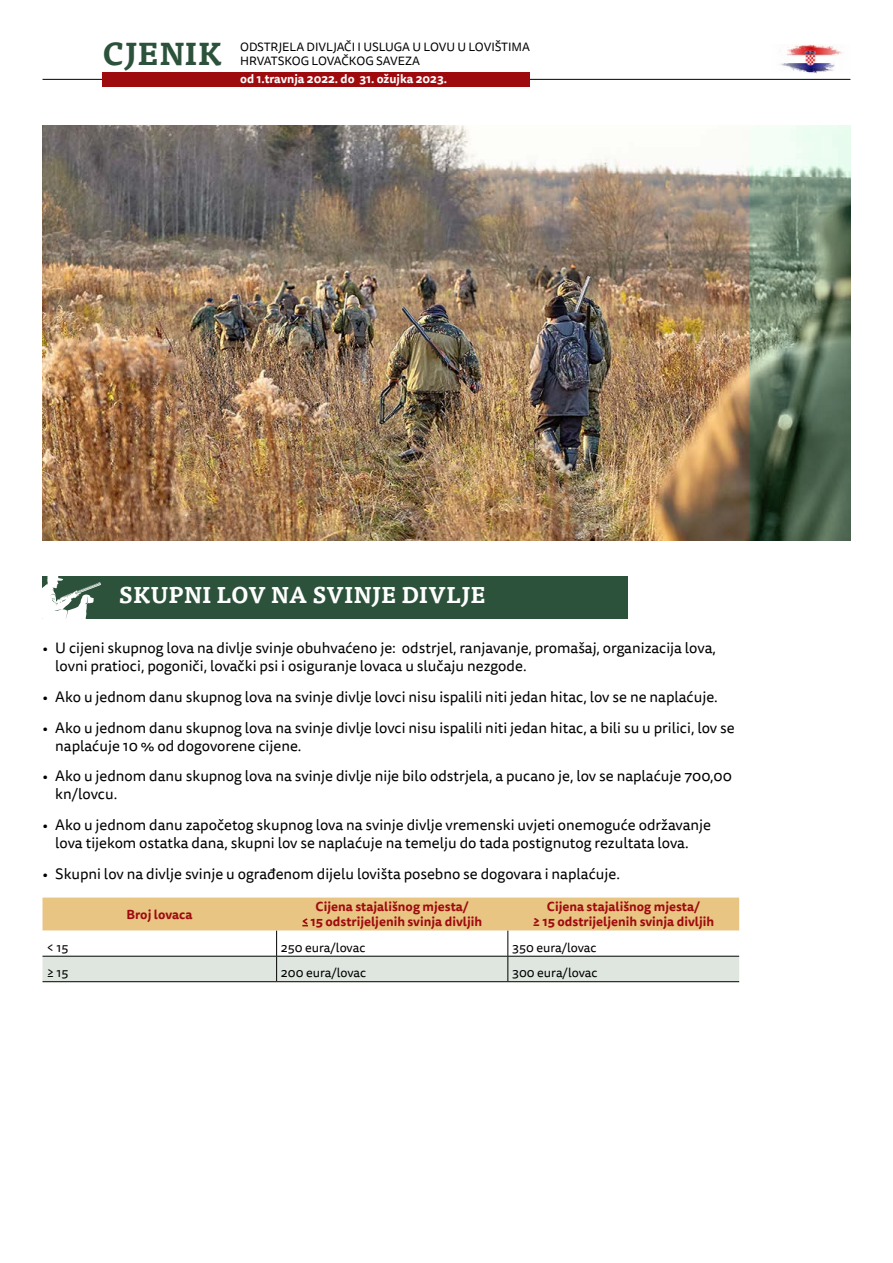
<style>
.page{position:relative;width:893px;height:1263px;background:#fff}
.page>*{position:absolute;margin:0;border:0;box-sizing:border-box;transform-origin:0 0}
.t1{font:700 31.35px "Tisa Pro";color:#2c523b}
.t2{font:700 22.5px "Tisa Pro";color:#fff}
.t3{font:15px/18px "Tisa Sans Pro";color:#000}
.t4{font:700 12.75px/15.3px "Tisa Sans Pro";color:#9e0b0f}
.t5{font:12.75px "Tisa Sans Pro";color:#000}
.t6{font:12px/13.5px "Tisa Sans Pro";color:#000}
.t7{font:700 12px "Tisa Sans Pro";color:#fff}
</style>
<div class="page">
<img style="left:780px;top:44px;width:62px;height:29px">
<hr style="left:43px;top:79px;width:807px;height:1px;background:#000">
<div style="left:103px;top:72px;width:427px;height:15px;background:#9e0b0f"></div>
<svg style="left:43px;top:897px;width:696px;height:85px"></svg>
<div style="left:43px;top:576px;width:585px;height:42px;background:#2c523b"></div>
<svg style="left:43px;top:576px;width:58px;height:42px"></svg>
<img style="left:43px;top:125px;width:807px;height:415px">
<svg style="left:750px;top:126px;width:100px;height:414px;background:#728772"></svg>
<h1 class="t1" style="left:103px;top:28px;width:121px">CJENIK</h1>
<p class="t6" style="left:240px;top:41px;width:291px">ODSTRJELA DIVLJAČI I USLUGA U LOVU U LOVIŠTIMA<br>HRVATSKOG LOVAČKOG SAVEZA</p>
<p class="t7" style="left:240px;top:70px;width:208px">od 1.travnja 2022. do 31. ožujka 2023.</p>
<h2 class="t2" style="left:119px;top:576px;width:151px">OPĆI UVJETI</h2>
<h2 class="t2" style="left:119px;top:576px;width:368px">SKUPNI LOV NA SVINJE DIVLJE</h2>
<p class="t3" style="left:55px;top:639px;width:662px;text-indent:-13px">• U cijeni skupnog lova na divlje svinje obuhvaćeno je: odstrjel, ranjavanje, promašaj, organizacija lova, lovni pratioci, pogoniči, lovački psi i osiguranje lovaca u slučaju nezgode.</p>
<p class="t3" style="left:43px;top:688px;width:677px">• Ako u jednom danu skupnog lova na svinje divlje lovci nisu ispalili niti jedan hitac, lov se ne naplaćuje.</p>
<p class="t3" style="left:55px;top:719px;width:681px;text-indent:-13px">• Ako u jednom danu skupnog lova na svinje divlje lovci nisu ispalili niti jedan hitac, a bili su u prilici, lov se naplaćuje 10 % od dogovorene cijene.</p>
<p class="t3" style="left:55px;top:767px;width:678px;text-indent:-13px">• Ako u jednom danu skupnog lova na svinje divlje nije bilo odstrjela, a pucano je, lov se naplaćuje 700,00 kn/lovcu.</p>
<p class="t3" style="left:55px;top:816px;width:657px;text-indent:-13px">• Ako u jednom danu započetog skupnog lova na svinje divlje vremenski uvjeti onemoguće održavanje lova tijekom ostatka dana, skupni lov se naplaćuje na temelju do tada postignutog rezultata lova.</p>
<p class="t3" style="left:43px;top:865px;width:579px">• Skupni lov na divlje svinje u ograđenom dijelu lovišta posebno se dogovara i naplaćuje.</p>
<p class="t4" style="left:127px;top:907px;width:67px">Broj lovaca</p>
<p class="t4" style="left:310px;top:899px;width:173px;text-indent:5px">Cijena stajališnog mjesta/<br>15 odstrijeljenih svinja divljih</p>
<p class="t4" style="left:533px;top:899px;width:183px;text-align:center">Cijena stajališnog mjesta/<br>≥ 15 odstrijeljenih svinja divljih</p>
<p class="t5" style="left:47px;top:939px;width:23px">&lt; 15</p>
<p class="t5" style="left:281px;top:939px;width:86px">250 eura/lovac</p>
<p class="t5" style="left:512px;top:939px;width:86px">350 eura/lovac</p>
<p class="t5" style="left:47px;top:964px;width:23px">≥ 15</p>
<p class="t5" style="left:281px;top:964px;width:87px">200 eura/lovac</p>
<p class="t5" style="left:512px;top:964px;width:87px">300 eura/lovac</p>
</div>
